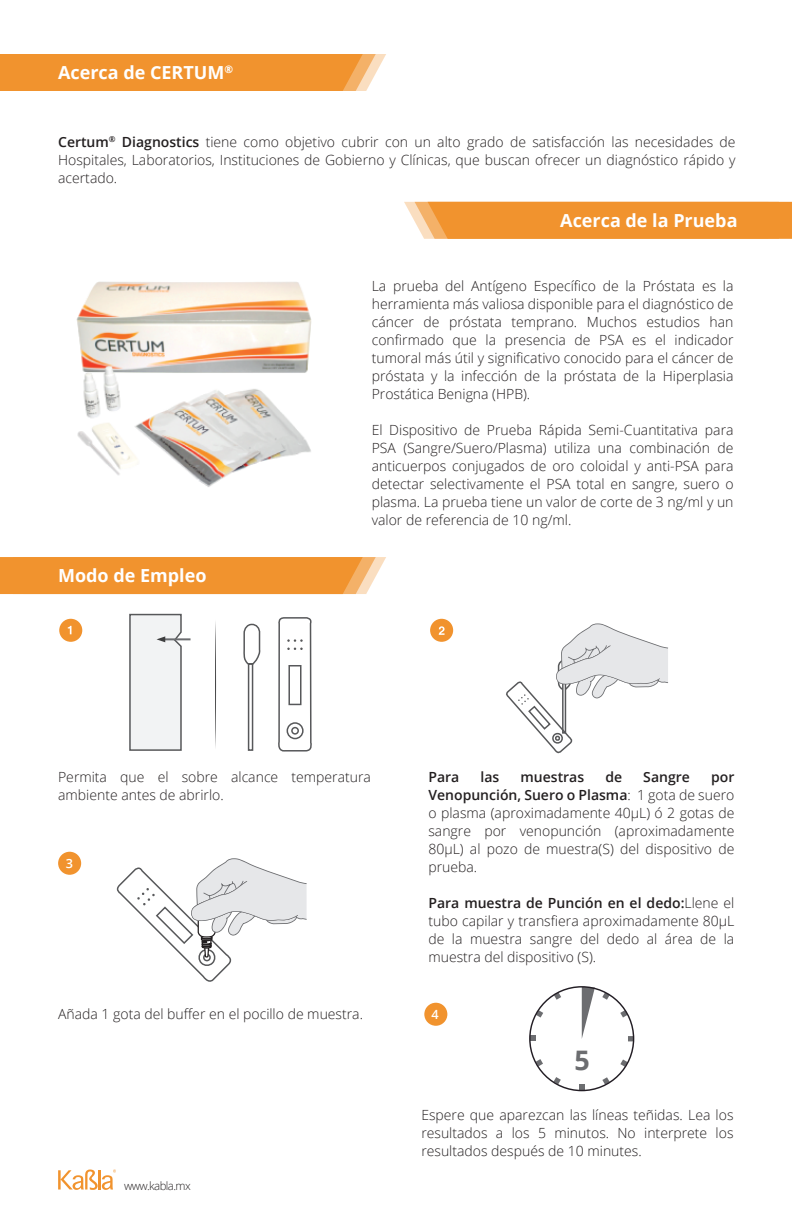
<style>
.page{position:relative;width:792px;height:1224px;background:#fff}
.page>*{position:absolute;margin:0;border:0;box-sizing:border-box;transform-origin:0 0}
.t1{font:700 26.8px "Open Sans";color:#6c6d70}
.t2{font:700 18px "Open Sans";color:#fff}
.t3{font:300 14px/18px "Open Sans";color:#231f20;text-align:justify}
.t4{font:600 14px "Open Sans";color:#231f20}
.t5{font:600 12.6px "Open Sans";color:#fff}
.t6{font:300 11.4px "Open Sans";letter-spacing:-.05em;color:#231f20}
.s1{font-weight:600}
</style>
<div class="page">
<svg style="left:0;top:54px;width:386px;height:37px;background:#f19839"></svg>
<svg style="left:0;top:557px;width:386px;height:37px;background:#f19839"></svg>
<svg style="left:404px;top:202px;width:388px;height:37px;background:#f19939"></svg>
<svg style="left:58px;top:1170px;width:58px;height:20px"></svg>
<div style="left:59px;top:619px;width:23px;height:23px;background:#f1932e;border-radius:50%"></div>
<svg style="left:68px;top:626px;width:3px;height:8px"></svg>
<div style="left:430px;top:619px;width:23px;height:23px;background:#f1932e;border-radius:50%"></div>
<svg style="left:439px;top:626px;width:6px;height:9px"></svg>
<div style="left:58px;top:852px;width:23px;height:23px;background:#f1932e;border-radius:50%"></div>
<div style="left:424px;top:1003px;width:23px;height:23px;background:#f1932e;border-radius:50%"></div>
<img style="left:76px;top:281px;width:236px;height:206px">
<svg style="left:278px;top:617px;width:34px;height:135px"></svg>
<svg style="left:243px;top:624px;width:17px;height:41px"></svg>
<div style="left:248px;top:663px;width:5px;height:88px;border:2px solid #57585a"></div>
<hr style="left:164px;top:638px;width:27px;height:2px;background:#6c6d70">
<svg style="left:129px;top:613px;width:54px;height:138px"></svg>
<svg style="left:215px;top:622px;width:1px;height:126px"></svg>
<svg style="left:506px;top:623px;width:162px;height:131px"></svg>
<svg style="left:116px;top:858px;width:191px;height:124px"></svg>
<svg style="left:579px;top:1085px;width:5px;height:4px"></svg>
<svg style="left:554px;top:1077px;width:7px;height:7px"></svg>
<svg style="left:536px;top:1059px;width:7px;height:7px"></svg>
<svg style="left:531px;top:1036px;width:5px;height:5px"></svg>
<svg style="left:536px;top:1010px;width:7px;height:8px"></svg>
<svg style="left:554px;top:992px;width:7px;height:8px"></svg>
<svg style="left:620px;top:1010px;width:8px;height:8px"></svg>
<svg style="left:602px;top:992px;width:8px;height:8px"></svg>
<svg style="left:628px;top:1036px;width:4px;height:5px"></svg>
<svg style="left:620px;top:1059px;width:8px;height:8px"></svg>
<svg style="left:602px;top:1077px;width:8px;height:8px"></svg>
<svg style="left:582px;top:987px;width:13px;height:51px"></svg>
<p class="t2" style="left:58px;top:60px;width:177px">Acerca de CERTUM<sup>®</sup></p>
<p class="t3" style="left:58px;top:132px;width:679px"><span class="s1">Certum</span><sup>®</sup> <span class="s1">Diagnostics</span> tiene como objetivo cubrir con un alto grado de satisfacción las necesidades de Hospitales, Laboratorios, Instituciones de Gobierno y Clínicas, que buscan ofrecer un diagnóstico rápido y acertado.</p>
<p class="t2" style="left:560px;top:207px;width:179px">Acerca de la Prueba</p>
<p class="t2" style="left:58px;top:563px;width:150px">Modo de Empleo</p>
<p class="t3" style="left:372px;top:277px;width:363px">La prueba del Antígeno Específico de la Próstata es la herramienta más valiosa disponible para el diagnóstico de cáncer de próstata temprano. Muchos estudios han confirmado que la presencia de PSA es el indicador tumoral más útil y significativo conocido para el cáncer de próstata y la infección de la próstata de la Hiperplasia Prostática Benigna (HPB).</p>
<p class="t3" style="left:372px;top:421px;width:363px">El Dispositivo de Prueba Rápida Semi-Cuantitativa para PSA (Sangre/Suero/Plasma) utiliza una combinación de anticuerpos conjugados de oro coloidal y anti-PSA para detectar selectivamente el PSA total en sangre, suero o plasma. La prueba tiene un valor de corte de 3 ng/ml y un valor de referencia de 10 ng/ml.</p>
<p class="t3" style="left:58px;top:768px;width:314px">Permita que el sobre alcance temperatura ambiente antes de abrirlo.</p>
<p class="t4" style="left:428px;top:768px;width:32px">Para</p>
<p class="t4" style="left:481px;top:768px;width:20px">las</p>
<p class="t4" style="left:521px;top:768px;width:65px">muestras</p>
<p class="t4" style="left:605px;top:768px;width:18px">de</p>
<p class="t4" style="left:643px;top:768px;width:48px">Sangre</p>
<p class="t3" style="left:428px;top:768px;width:307px;text-indent:283px"><span class="s1">por Venopunción, Suero o Plasma</span>: 1 gota de suero o plasma (aproximadamente 40 µ L) ó 2 gotas de sangre por venopunción (aproximadamente 80 µ L) al pozo de muestra(S) del dispositivo de prueba.</p>
<p class="t3" style="left:428px;top:894px;width:307px"><span class="s1">Para muestra de Punción en el dedo :</span>Llene el tubo capilar y transfiera aproximadamente 80 µ L de la muestra sangre del dedo al área de la muestra del dispositivo (S).</p>
<p class="t5" style="left:66px;top:855px;width:9px">3</p>
<p class="t3" style="left:58px;top:1004px;width:306px">Añada 1 gota del buffer en el pocillo de muestra.</p>
<p class="t6" style="left:124px;top:1178px;width:68px">www.kabla.mx</p>
<p class="t5" style="left:432px;top:1006px;width:9px">4</p>
<h1 class="t1" style="left:575px;top:1041px;width:17px">5</h1>
<p class="t3" style="left:421px;top:1106px;width:314px">Espere que aparezcan las líneas teñidas. Lea los resultados a los 5 minutos. No interprete los resultados después de 10 minutes.</p>
</div>
